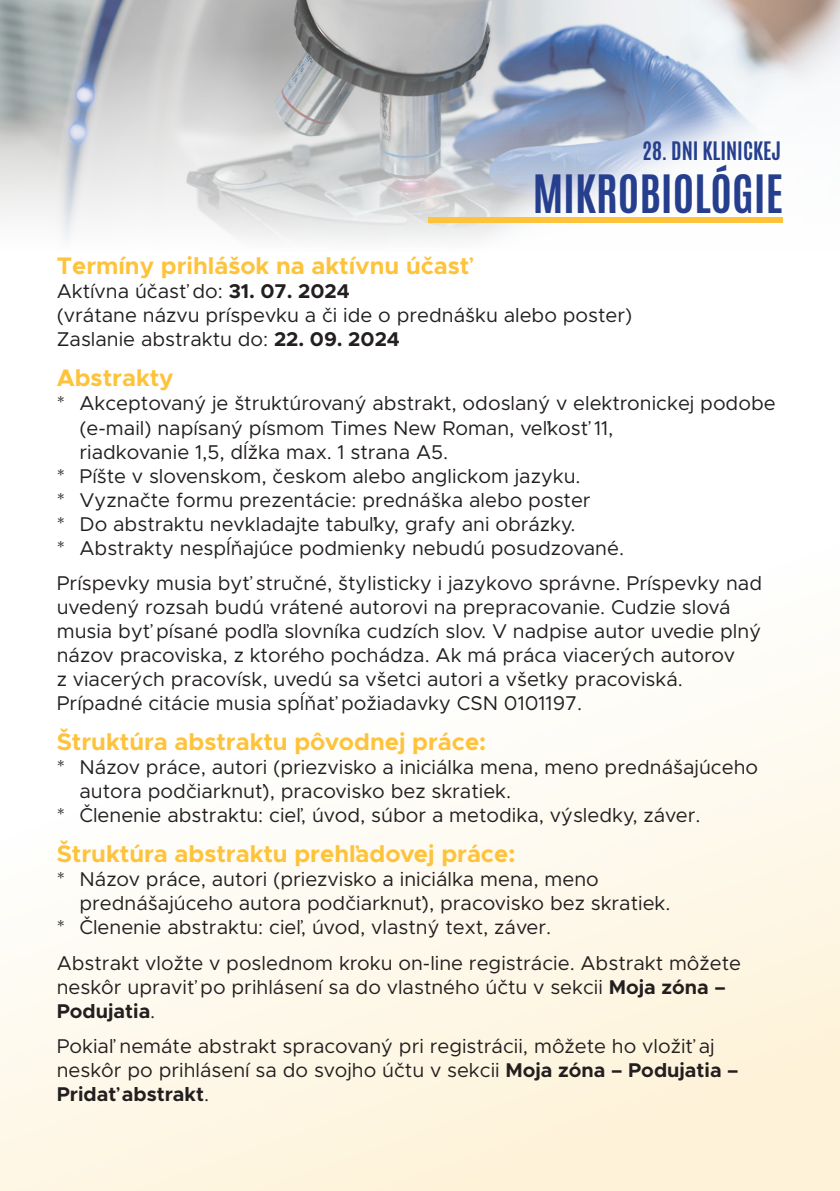
<style>
.page{position:relative;width:840px;height:1191px;background:#fff}
.page>*{position:absolute;margin:0;border:0;box-sizing:border-box;transform-origin:0 0}
.t1{font:700 44.2px "Antonio";color:#253f8e}
.t2{font:700 24px "Metropolis";color:#fec33b}
.t3{font:700 21.2px "Antonio";color:#253f8e}
.t4{font:20px/24px "Metropolis";color:#231f20}
.s1{font-weight:700}
</style>
<div class="page">
<div style="left:0;top:544px;width:839px;height:647px;background:linear-gradient(to bottom,#fff,#fef4dc)"></div>
<img style="left:0;top:0;width:839px;height:240px">
<div style="left:428px;top:217px;width:354px;height:6px;background:#fec33b"></div>
<p class="t3" style="left:641px;top:135px;width:140px">28. DNI KLINICKEJ</p>
<h1 class="t1" style="left:532px;top:161px;width:252px">MIKROBIOLÓGIE</h1>
<p class="t2" style="left:57px;top:251px;width:414px">Termíny prihlášok na aktívnu účasť</p>
<p class="t4" style="left:57px;top:279px;width:576px">Aktívna účasť do: <span class="s1">31. 07. 2024<br></span>(vrátane názvu príspevku a či ide o prednášku alebo poster)<br>Zaslanie abstraktu do: <span class="s1">22. 09. 2024</span></p>
<p class="t2" style="left:57px;top:363px;width:118px">Abstrakty</p>
<p class="t4" style="left:57px;top:391px;width:720px">* Akceptovaný je štruktúrovaný abstrakt, odoslaný v elektronickej podobe</p>
<p class="t4" style="left:79px;top:415px;width:535px">(e-mail) napísaný písmom Times New Roman, veľkosť 11,</p>
<p class="t4" style="left:79px;top:439px;width:370px">riadkovanie 1,5, dĺžka max. 1 strana A5.</p>
<p class="t4" style="left:57px;top:463px;width:525px">* Píšte v slovenskom, českom alebo anglickom jazyku.</p>
<p class="t4" style="left:57px;top:487px;width:535px">* Vyznačte formu prezentácie: prednáška alebo poster</p>
<p class="t4" style="left:57px;top:511px;width:520px">* Do abstraktu nevkladajte tabuľky, grafy ani obrázky.</p>
<p class="t4" style="left:57px;top:535px;width:568px">* Abstrakty nespĺňajúce podmienky nebudú posudzované.</p>
<p class="t4" style="left:57px;top:571px;width:706px">Príspevky musia byť stručné, štylisticky i jazykovo správne. Príspevky nad uvedený rozsah budú vrátené autorovi na prepracovanie. Cudzie slová musia byť písané podľa slovníka cudzích slov. V nadpise autor uvedie plný názov pracoviska, z ktorého pochádza. Ak má práca viacerých autorov<br>z viacerých pracovísk, uvedú sa všetci autori a všetky pracoviská.<br>Prípadné citácie musia spĺňať požiadavky CSN 0101197.</p>
<p class="t2" style="left:57px;top:726px;width:431px">Štruktúra abstraktu pôvodnej práce:</p>
<p class="t4" style="left:57px;top:755px;width:702px">* Názov práce, autori (priezvisko a iniciálka mena, meno prednášajúceho</p>
<p class="t4" style="left:79px;top:779px;width:433px">autora podčiarknuť), pracovisko bez skratiek.</p>
<p class="t4" style="left:57px;top:803px;width:645px">* Členenie abstraktu: cieľ, úvod, súbor a metodika, výsledky, záver.</p>
<p class="t2" style="left:57px;top:838px;width:460px">Štruktúra abstraktu prehľadovej práce:</p>
<p class="t4" style="left:57px;top:867px;width:543px">* Názov práce, autori (priezvisko a iniciálka mena, meno</p>
<p class="t4" style="left:79px;top:891px;width:592px">prednášajúceho autora podčiarknuť), pracovisko bez skratiek.</p>
<p class="t4" style="left:57px;top:915px;width:496px">* Členenie abstraktu: cieľ, úvod, vlastný text, záver.</p>
<p class="t4" style="left:57px;top:950px;width:685px">Abstrakt vložte v poslednom kroku on-line registrácie. Abstrakt môžete neskôr upraviť po prihlásení sa do vlastného účtu v sekcii <span class="s1">Moja zóna –<br>Podujatia</span>.</p>
<p class="t4" style="left:57px;top:1034px;width:683px">Pokiaľ nemáte abstrakt spracovaný pri registrácii, môžete ho vložiť aj neskôr po prihlásení sa do svojho účtu v sekcii <span class="s1">Moja zóna – Podujatia –<br>Pridať abstrakt</span>.</p>
</div>
